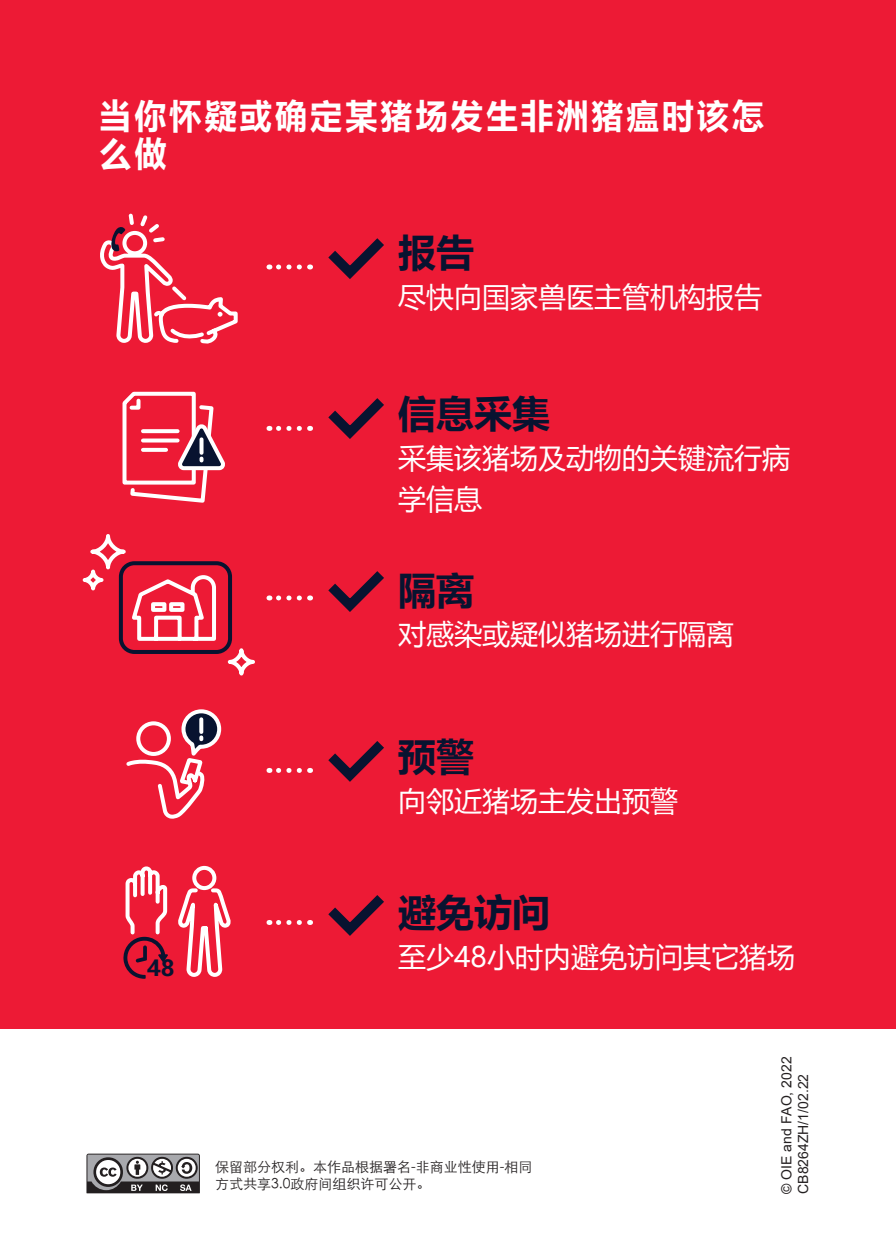
<style>
.page{position:relative;width:896px;height:1248px;background:#fff}
.page>*{position:absolute;margin:0;border:0;box-sizing:border-box;transform-origin:0 0}
.t1{font:700 38px "Microsoft Ya Hei";color:#081330}
.t2{font:700 34px/38px "Microsoft Ya Hei";letter-spacing:.1em;color:#fff;scale:.94 1}
.t3{font:28px/40.8px "Microsoft Ya Hei";color:#fff}
.t4{font:700 22px "Microsoft Ya Hei";color:#081330}
.t5{font:14px/16.8px "ST Xihei";color:#231f20}
.t6{font:14px/16.8px "Arial";color:#231f20}
</style>
<div class="page">
<div style="left:0;top:0;width:896px;height:1068px;background:#ed1a35"></div>
<svg style="left:269px;top:426px;width:30px;height:5px"></svg>
<svg style="left:122px;top:391px;width:103px;height:112px"></svg>
<svg style="left:328px;top:398px;width:56px;height:41px"></svg>
<svg style="left:269px;top:264px;width:30px;height:5px"></svg>
<svg style="left:328px;top:238px;width:56px;height:41px"></svg>
<svg style="left:100px;top:213px;width:138px;height:131px"></svg>
<svg style="left:269px;top:767px;width:30px;height:5px"></svg>
<svg style="left:328px;top:741px;width:56px;height:41px"></svg>
<svg style="left:126px;top:709px;width:96px;height:110px"></svg>
<svg style="left:269px;top:595px;width:30px;height:5px"></svg>
<svg style="left:328px;top:571px;width:56px;height:41px"></svg>
<svg style="left:132px;top:575px;width:84px;height:66px"></svg>
<div style="left:119px;top:561px;width:113px;height:93px;border:4px solid #081330;border-radius:14px"></div>
<div style="left:228px;top:648px;width:27px;height:27px;border:4px solid #fff;border-radius:50%"></div>
<div style="left:90px;top:534px;width:36px;height:35px;border:4px solid #fff;border-radius:50%"></div>
<div style="left:83px;top:569px;width:21px;height:21px;border:4px solid #fff;border-radius:50%"></div>
<svg style="left:269px;top:920px;width:30px;height:4px"></svg>
<svg style="left:328px;top:895px;width:56px;height:41px"></svg>
<svg style="left:178px;top:865px;width:53px;height:112px"></svg>
<svg style="left:123px;top:866px;width:45px;height:112px"></svg>
<div style="left:0;top:1029px;width:895px;height:218px;background:#fff"></div>
<svg style="left:86px;top:1153px;width:114px;height:40px"></svg>
<p class="t2" style="left:99px;top:95px;width:709px">当你怀疑或确定某猪场发生非洲猪瘟时该怎么做</p>
<p class="t1" style="left:398px;top:226px;width:77px">报告</p>
<p class="t3" style="left:398px;top:275px;width:365px">尽快向国家兽医主管机构报告</p>
<p class="t1" style="left:398px;top:387px;width:153px">信息采集</p>
<p class="t3" style="left:398px;top:436px;width:393px">采集该猪场及动物的关键流行病学信息</p>
<p class="t1" style="left:398px;top:563px;width:77px">隔离</p>
<p class="t3" style="left:398px;top:613px;width:337px">对感染或疑似猪场进行隔离</p>
<p class="t1" style="left:398px;top:729px;width:77px">预警</p>
<p class="t3" style="left:398px;top:779px;width:281px">向邻近猪场主发出预警</p>
<p class="t4" style="left:147px;top:952px;width:29px">48</p>
<p class="t1" style="left:398px;top:885px;width:153px">避免访问</p>
<p class="t3" style="left:398px;top:935px;width:398px">至少48小时内避免访问其它猪场</p>
<p class="t5" style="left:215px;top:1158px;width:319px">保留部分权利。本作品根据署名-非商业性使用-相同方式共享3.0政府间组织许可公开。</p>
<p class="t6" style="left:778px;top:1193px;width:139px;rotate:-90deg">© OIE and FAO, 2022<br>CB8264ZH/1/02.22</p>
</div>
